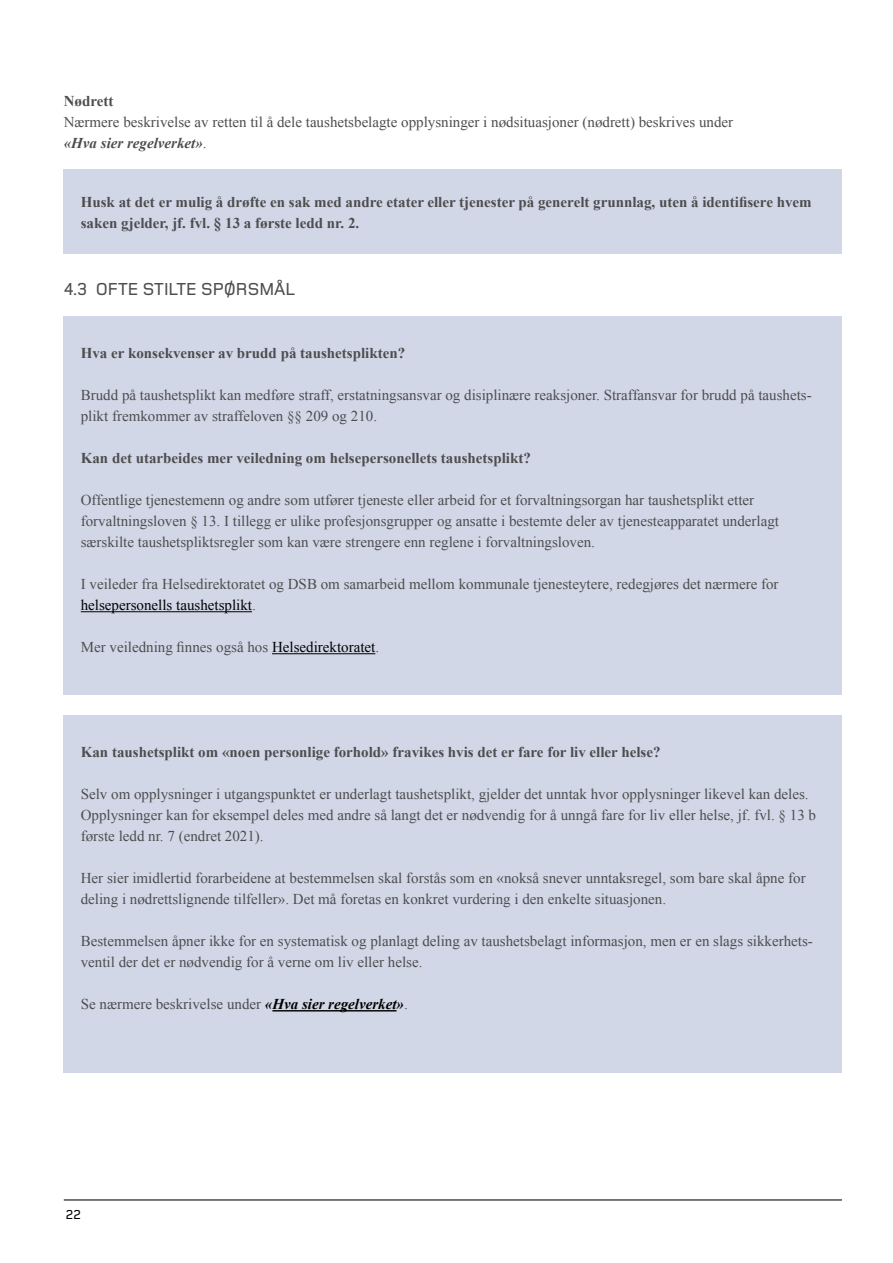
<style>
.page{position:relative;width:893px;height:1263px;background:#fff}
.page>*{position:absolute;margin:0;border:0;box-sizing:border-box;transform-origin:0 0}
.t1{font:500 18px "Foundry Monoline";color:#4d4d4f}
.t2{font:15px/21px "Times New Roman";color:#4d4d4f}
.t3{font:700 15px/21px "Times New Roman";color:#4d4d4f}
.t4{font:500 13.5px "Foundry Monoline";color:#000}
.s1{font-weight:700;font-style:italic}
.s2{color:#000}
.s3{font-weight:700;font-style:italic;color:#000}
</style>
<div class="page">
<hr style="left:64px;top:1199px;width:778px;height:2px;background:#4d4d4f">
<div style="left:64px;top:169px;width:778px;height:84px;background:#d1d7e6"></div>
<div style="left:64px;top:316px;width:778px;height:378px;background:#d1d7e6"></div>
<hr style="left:81px;top:611px;width:171px;height:1px;background:#000">
<hr style="left:272px;top:653px;width:103px;height:1px;background:#000">
<div style="left:64px;top:715px;width:778px;height:357px;background:#d1d7e6"></div>
<hr style="left:272px;top:1010px;width:125px;height:1px;background:#000">
<p class="t3" style="left:64px;top:90px;width:51px">Nødrett</p>
<p class="t2" style="left:64px;top:111px;width:671px">Nærmere beskrivelse av retten til å dele taushetsbelagte opplysninger i nødsituasjoner (nødrett) beskrives under <span class="s1">«Hva sier regelverket»</span>.</p>
<p class="t3" style="left:81px;top:191px;width:732px">Husk at det er mulig å drøfte en sak med andre etater eller tjenester på generelt grunnlag, uten å identifisere hvem saken gjelder, jf. fvl. § 13 a første ledd nr. 2.</p>
<p class="t1" style="left:64px;top:279px;width:233px">4.3 OFTE STILTE SPØRSMÅL</p>
<p class="t3" style="left:81px;top:342px;width:326px">Hva er konsekvenser av brudd på taushetsplikten?</p>
<p class="t2" style="left:81px;top:384px;width:732px">Brudd på taushetsplikt kan medføre straff, erstatningsansvar og disiplinære reaksjoner. Straffansvar for brudd på taushets&shy;plikt fremkommer av straffeloven §§ 209 og 210.</p>
<p class="t3" style="left:81px;top:447px;width:452px">Kan det utarbeides mer veiledning om helsepersonellets taushetsplikt?</p>
<p class="t2" style="left:81px;top:489px;width:700px">Offentlige tjenestemenn og andre som utfører tjeneste eller arbeid for et forvaltningsorgan har taushetsplikt etter forvaltningsloven § 13. I tillegg er ulike profesjonsgrupper og ansatte i bestemte deler av tjenesteapparatet underlagt særskilte taushetspliktsregler som kan være strengere enn reglene i forvaltningsloven.</p>
<p class="t2" style="left:81px;top:573px;width:699px">I veileder fra Helsedirektoratet og DSB om samarbeid mellom kommunale tjenesteytere, redegjøres det nærmere for <span class="s2">helsepersonells taushetsplikt</span>.</p>
<p class="t2" style="left:81px;top:636px;width:300px">Mer veiledning finnes også hos <span class="s2">Helsedirektoratet</span>.</p>
<p class="t3" style="left:81px;top:741px;width:581px">Kan taushetsplikt om «noen personlige forhold» fravikes hvis det er fare for liv eller helse?</p>
<p class="t2" style="left:81px;top:783px;width:737px">Selv om opplysninger i utgangspunktet er underlagt taushetsplikt, gjelder det unntak hvor opplysninger likevel kan deles.<br>Opplysninger kan for eksempel deles med andre så langt det er nødvendig for å unngå fare for liv eller helse, jf. fvl. § 13 b første ledd nr. 7 (endret 2021).</p>
<p class="t2" style="left:81px;top:867px;width:726px">Her sier imidlertid forarbeidene at bestemmelsen skal forstås som en «nokså snever unntaksregel, som bare skal åpne for deling i nødrettslignende tilfeller». Det må foretas en konkret vurdering i den enkelte situasjonen.</p>
<p class="t2" style="left:81px;top:930px;width:733px">Bestemmelsen åpner ikke for en systematisk og planlagt deling av taushetsbelagt informasjon, men er en slags sikkerhets&shy;ventil der det er nødvendig for å verne om liv eller helse.</p>
<p class="t2" style="left:81px;top:993px;width:328px">Se nærmere beskrivelse under <span class="s3">«Hva sier regelverket»</span>.</p>
<p class="t4" style="left:66px;top:1207px;width:16px">22</p>
</div>
